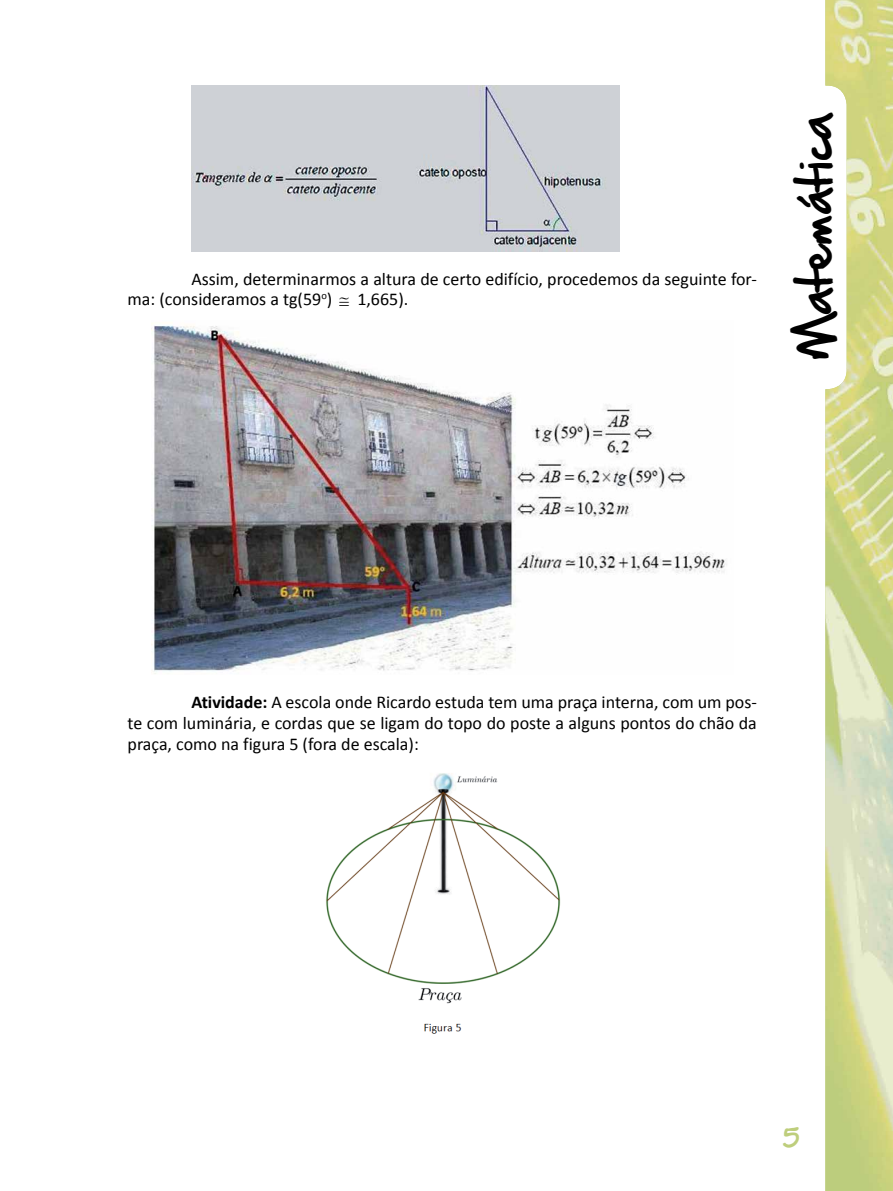
<style>
.page{position:relative;width:893px;height:1191px;background:#fff}
.page>*{position:absolute;margin:0;border:0;box-sizing:border-box;transform-origin:0 0}
.t1{font:42px "Hand Of Sean";color:#000}
.t2{font:24px "Hand Of Sean";color:#bece7c}
.t3{font:18px/20.7px "Calibri";color:#000}
.s1{font-weight:700}
</style>
<div class="page">
<img style="left:825px;top:0;width:68px;height:1191px">
<img style="left:191px;top:85px;width:428px;height:166px">
<img style="left:151px;top:325px;width:576px;height:349px">
<img style="left:326px;top:773px;width:235px;height:261px">
<p class="t3" style="left:128px;top:268px;width:631px;text-indent:64px">Assim, determinarmos a altura de certo edifício, procedemos da seguinte for&shy;ma: (consideramos a tg(59<sup>o</sup>) ≅ 1,665).</p>
<h1 class="t1" style="left:777px;top:360px;width:249px;rotate:-90deg">Matemática</h1>
<p class="t3" style="left:128px;top:692px;width:631px;text-align:justify;text-indent:64px"><span class="s1">Atividade:</span> A escola onde Ricardo estuda tem uma praça interna, com um pos&shy;te com luminária, e cordas que se ligam do topo do poste a alguns pontos do chão da praça, como na figura 5 (fora de escala):</p>
<h2 class="t2" style="left:782px;top:1115px;width:19px">5</h2>
</div>
